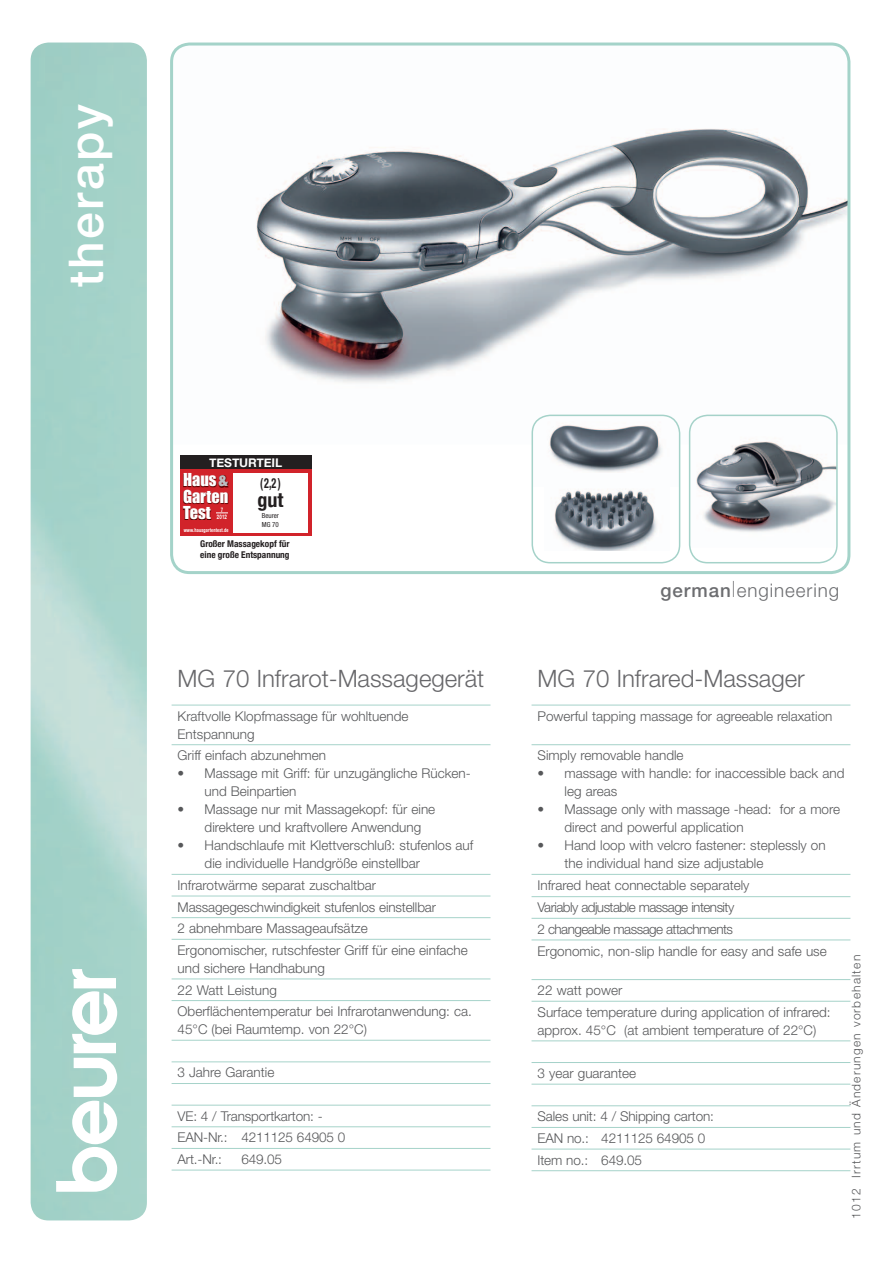
<style>
.page{position:relative;width:893px;height:1263px;background:#fff}
.page>*{position:absolute;margin:0;border:0;box-sizing:border-box;transform-origin:0 0}
.t1{font:500 48px "Helvetica Neue LT Pro";letter-spacing:.05em;color:#fff}
.t2{font:300 24px "Helvetica Neue LT Pro";color:#67676a}
.t3{font:700 condensed 20.1px "Helvetica Neue";color:#231f20}
.t4{font:300 18.75px "Helvetica Neue LT Pro";letter-spacing:.05em;color:#6c6d70}
.t5{font:16.35px/16.4px "Impact";color:#fff;text-align:justify}
.t6{font:700 condensed 13.95px "Helvetica Neue";color:#231f20;scale:.73 1}
.t7{font:300 13.5px/21.6px "Helvetica Neue LT Pro";color:#57585a}
.t8{font:300 12px "Helvetica Neue LT Pro";letter-spacing:.1em;color:#57585a}
.t9{font:700 12px "Helvetica Neue";color:#fff}
.t10{font:700 condensed 9.3px/11.1px "Helvetica Neue";color:#231f20}
.t11{font:condensed 6.9px/8.4px "Helvetica Neue";color:#231f20}
.t12{font:700 6.15px/7.4px "Helvetica Neue";color:#fff;text-align:center;scale:.7 1}
.t13{font:700 condensed 5.4px "Helvetica Neue";letter-spacing:.03em;color:#fff;scale:.82 1}
.s1{color:#bcbdc0}
.s2{font-weight:500}
.s3{font-weight:100;font-size:22.5px}
</style>
<div class="page">
<hr style="left:172px;top:705px;width:318px;height:1px;background:#a6d3ca">
<hr style="left:172px;top:744px;width:318px;height:1px;background:#a6d3ca">
<hr style="left:172px;top:874px;width:318px;height:1px;background:#a6d3ca">
<hr style="left:172px;top:896px;width:318px;height:1px;background:#a6d3ca">
<hr style="left:172px;top:917px;width:318px;height:1px;background:#a6d3ca">
<hr style="left:172px;top:939px;width:318px;height:1px;background:#a6d3ca">
<hr style="left:172px;top:978px;width:318px;height:1px;background:#a6d3ca">
<hr style="left:172px;top:1000px;width:318px;height:1px;background:#a6d3ca">
<hr style="left:172px;top:1040px;width:318px;height:1px;background:#a6d3ca">
<hr style="left:172px;top:1061px;width:318px;height:1px;background:#a6d3ca">
<hr style="left:172px;top:1083px;width:318px;height:1px;background:#a6d3ca">
<hr style="left:172px;top:1105px;width:318px;height:1px;background:#a6d3ca">
<hr style="left:172px;top:1126px;width:318px;height:1px;background:#a6d3ca">
<hr style="left:172px;top:1148px;width:318px;height:1px;background:#a6d3ca">
<hr style="left:172px;top:1170px;width:318px;height:1px;background:#a6d3ca">
<hr style="left:531px;top:705px;width:319px;height:1px;background:#a5d2c9">
<hr style="left:531px;top:744px;width:319px;height:1px;background:#a5d2c9">
<hr style="left:531px;top:874px;width:319px;height:1px;background:#a5d2c9">
<hr style="left:531px;top:896px;width:319px;height:1px;background:#a5d2c9">
<hr style="left:531px;top:918px;width:319px;height:1px;background:#a5d2c9">
<hr style="left:531px;top:939px;width:319px;height:1px;background:#a5d2c9">
<hr style="left:531px;top:979px;width:319px;height:1px;background:#a5d2c9">
<hr style="left:531px;top:1001px;width:319px;height:1px;background:#a5d2c9">
<hr style="left:531px;top:1040px;width:319px;height:1px;background:#a5d2c9">
<hr style="left:531px;top:1062px;width:319px;height:1px;background:#a5d2c9">
<hr style="left:531px;top:1084px;width:319px;height:1px;background:#a5d2c9">
<hr style="left:531px;top:1105px;width:319px;height:1px;background:#a5d2c9">
<hr style="left:531px;top:1127px;width:319px;height:1px;background:#a5d2c9">
<hr style="left:531px;top:1149px;width:319px;height:1px;background:#a5d2c9">
<hr style="left:531px;top:1170px;width:319px;height:1px;background:#a5d2c9">
<img style="left:172px;top:44px;width:677px;height:400px">
<div style="left:170px;top:43px;width:680px;height:531px;border:3px solid #a4d3c9;border-radius:18px"></div>
<img style="left:692px;top:428px;width:143px;height:104px">
<div style="left:689px;top:415px;width:149px;height:148px;border:2px solid #a5d2c9;border-radius:18px"></div>
<img style="left:532px;top:415px;width:148px;height:58px">
<div style="left:531px;top:415px;width:149px;height:148px;border:2px solid #a5d2c9;border-radius:18px"></div>
<img style="left:554px;top:490px;width:103px;height:61px">
<svg style="left:56px;top:969px;width:61px;height:223px"></svg>
<div style="left:180px;top:455px;width:131px;height:16px;background:#231f20"></div>
<div style="left:180px;top:469px;width:131px;height:67px;background:#d1232a"></div>
<div style="left:233px;top:473px;width:75px;height:59px;background:#fff"></div>
<img style="left:183px;top:473px;width:46px;height:47px">
<svg style="left:218px;top:475px;width:11px;height:12px"></svg>
<svg style="left:216px;top:513px;width:12px;height:1px"></svg>
<h1 class="t1" style="left:57px;top:287px;width:184px;rotate:-90deg">therapy</h1>
<p class="t9" style="left:209px;top:455px;width:75px">TESTURTEIL</p>
<p class="t6" style="left:260px;top:475px;width:29px">(2,2 )</p>
<h3 class="t3" style="left:257px;top:487px;width:27px">gut</h3>
<p class="t11" style="left:262px;top:512px;width:19px">Beurer<br>MG 70</p>
<p class="t13" style="left:184px;top:527px;width:56px">www.hausgartentest.de</p>
<p class="t5" style="left:183px;top:472px;width:47px">Haus<span class="s1">&amp; </span>Garten Test</p>
<p class="t12" style="left:217px;top:505px;width:16px">7<br>2012</p>
<p class="t10" style="left:200px;top:538px;width:91px">Großer Massagekopf für eine große Entspannung</p>
<h2 class="t2" style="left:178px;top:664px;width:308px">MG 70 Infrarot-Massagegerät</h2>
<p class="t7" style="left:178px;top:707px;width:232px;line-height:18px">Kraftvolle Klopfmassage für wohltuende<br>Entspannung</p>
<p class="t7" style="left:178px;top:744px;width:150px">Griff einfach abzunehmen</p>
<p class="t7" style="left:205px;top:764px;width:268px;line-height:18px;text-indent:-27px">• Massage mit Griff: für unzugängliche Rücken&shy;und Beinpartien</p>
<p class="t7" style="left:205px;top:800px;width:232px;line-height:18px;text-indent:-27px">• Massage nur mit Massagekopf: für eine direktere und kraftvollere Anwendung</p>
<p class="t7" style="left:205px;top:836px;width:270px;line-height:18px;text-indent:-27px">• Handschlaufe mit Klettverschluß: stufenlos auf die individuelle Handgröße einstellbar</p>
<p class="t7" style="left:178px;top:874px;width:292px">Infrarotwärme separat zuschaltbar Massagegeschwindigkeit stufenlos einstellbar<br>2 abnehmbare Massageaufsätze<br>Ergonomischer, rutschfester Griff für eine einfache</p>
<p class="t7" style="left:178px;top:957px;width:296px">und sichere Handhabung<br>22 Watt Leistung<br>Oberflächentemperatur bei Infrarotanwendung: ca.</p>
<p class="t7" style="left:178px;top:1018px;width:191px">45°C (bei Raumtemp. von 22°C)</p>
<p class="t7" style="left:178px;top:1061px;width:98px">3 Jahre Garantie</p>
<p class="t7" style="left:178px;top:1105px;width:169px">VE: 4 / Transportkarton: -<br>EAN-Nr.: 4211125 64905 0<br>Art.-Nr.:</p>
<p class="t7" style="left:241px;top:1148px;width:42px">649.05</p>
<h3 class="t4" style="left:660px;top:579px;width:180px"><span class="s2">german</span><span class="s3">l</span>engineering</h3>
<h2 class="t2" style="left:537px;top:664px;width:269px">MG 70 Infrared-Massager</h2>
<p class="t7" style="left:537px;top:705px;width:297px">Powerful tapping massage for agreeable relaxation</p>
<p class="t7" style="left:537px;top:744px;width:148px">Simply removable handle</p>
<p class="t7" style="left:564px;top:764px;width:281px;line-height:18px;text-indent:-27px">• massage with handle: for inaccessible back and leg areas</p>
<p class="t7" style="left:564px;top:800px;width:277px;line-height:18px;text-indent:-27px">• Massage only with massage -head: for a more direct and powerful application</p>
<p class="t7" style="left:564px;top:836px;width:263px;line-height:18px;text-indent:-27px">• Hand loop with velcro fastener: steplessly on the individual hand size adjustable</p>
<p class="t7" style="left:537px;top:874px;width:291px">Infrared heat connectable separately<br>Variably adjustable massage intensity<br>2 changeable massage attachments<br>Ergonomic, non-slip handle for easy and safe use</p>
<p class="t7" style="left:537px;top:979px;width:294px">22 watt power<br>Surface temperature during application of infrared:</p>
<p class="t7" style="left:537px;top:1019px;width:280px">approx. 45°C (at ambient temperature of 22°C)</p>
<p class="t7" style="left:537px;top:1062px;width:100px">3 year guarantee</p>
<p class="t7" style="left:537px;top:1105px;width:178px">Sales unit: 4 / Shipping carton:<br>EAN no.: 4211125 64905 0<br>Item no.: 649.05</p>
<p class="t8" style="left:849px;top:1219px;width:266px;rotate:-90deg">1012 Irrtum und Änderungen vorbehalten</p>
</div>
